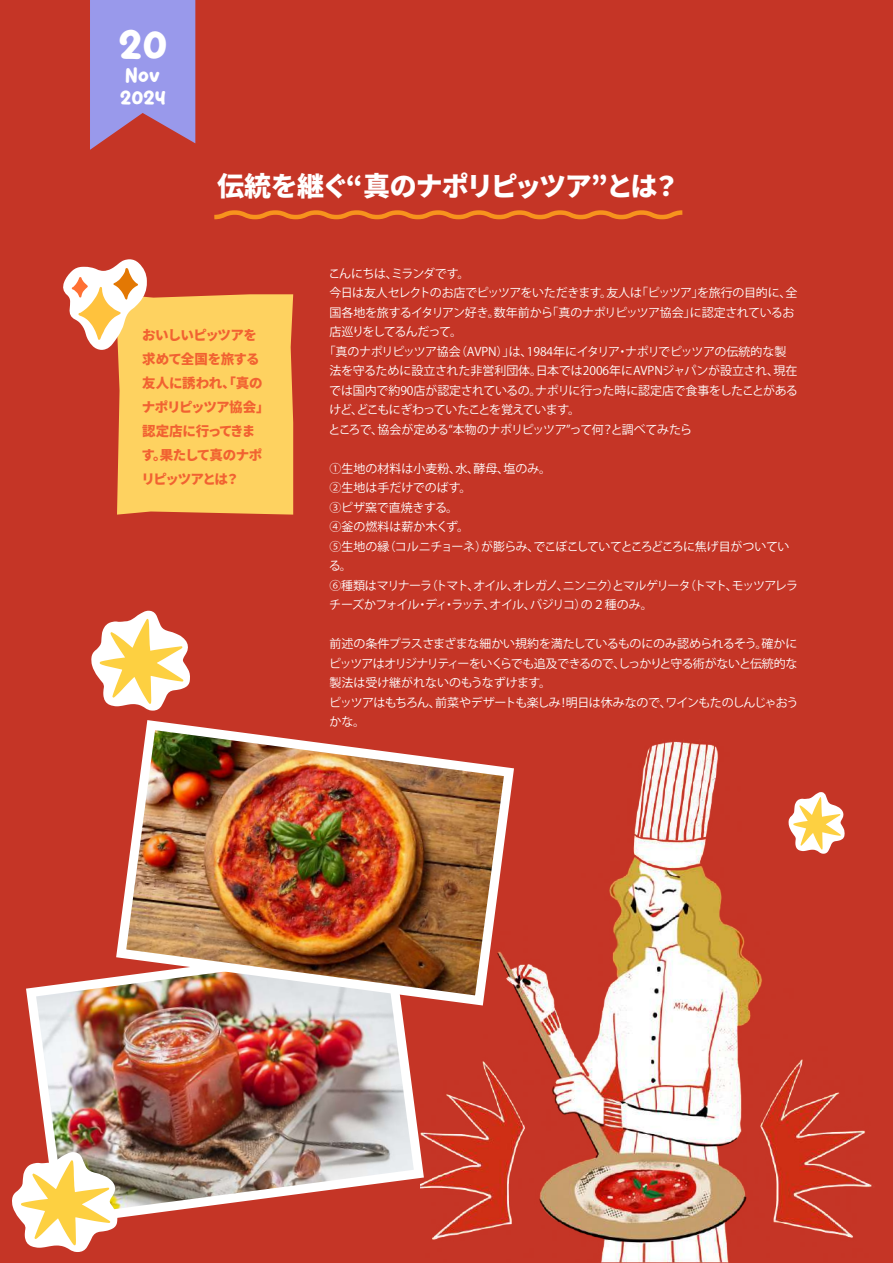
<style>
.page{position:relative;width:893px;height:1263px;background:#c53526}
.page>*{position:absolute;margin:0;border:0;box-sizing:border-box;transform-origin:0 0}
.t1{font:37.5px "Nice Sugar";color:#fff}
.t2{font:900 27px "Noto Sans JP";letter-spacing:-.05em;color:#fff}
.t3{font:18px/21.6px "Nice Sugar";color:#fff;text-align:center}
.t4{font:900 13.5px/24px "Noto Sans JP";letter-spacing:-.05em;color:#f16231}
.t5{font:12px/19.5px "Koz Go Pr 6 N";letter-spacing:-.035em;color:#fff}
.t6{font:12px "Koz Go Pr 6 N";color:#fff}
.t7{font:12px "Koz Go Pr 6 N";letter-spacing:-.06em;color:#fff}
.t8{font:12px "Koz Go Pr 6 N";letter-spacing:-.105em;color:#fff}
</style>
<div class="page">
<svg style="left:214px;top:210px;width:469px;height:10px"></svg>
<svg style="left:63px;top:259px;width:230px;height:256px"></svg>
<svg style="left:90px;top:0;width:105px;height:150px;background:#9e8bd0"></svg>
<img style="left:26px;top:977px;width:395px;height:241px">
<img style="left:111px;top:720px;width:310px;height:290px">
<img style="left:421px;top:741px;width:451px;height:522px">
<svg style="left:91px;top:611px;width:99px;height:100px"></svg>
<svg style="left:12px;top:1152px;width:106px;height:100px"></svg>
<h1 class="t1" style="left:118px;top:24px;width:50px">20</h1>
<h3 class="t3" style="left:120px;top:66px;width:47px">Nov<br>2024</h3>
<h2 class="t2" style="left:217px;top:171px;width:464px">伝統を継ぐ“真のナポリピッツア”とは？</h2>
<p class="t4" style="left:141px;top:323px;width:130px">おいしいピッツアを求めて全国を旅する友人に誘われ、「真のナポリピッツア協会」認定店に行ってきます。果たして真のナポリピッツアとは？</p>
<p class="t7" style="left:329px;top:267px;width:143px">こんにちは、ミランダです。</p>
<p class="t5" style="left:329px;top:283px;width:470px">今日は友人セレクトのお店でピッツアをいただきます。友人は「ピッツア」を旅行の目的に、全</p>
<p class="t5" style="left:329px;top:303px;width:467px">国各地を旅するイタリアン好き。数年前から「真のナポリピッツア協会」に認定されているお</p>
<p class="t8" style="left:329px;top:325px;width:134px">店巡りをしてるんだって。</p>
<p class="t5" style="left:324px;top:342px;width:464px">「真のナポリピッツア協会（AVPN）」は、1984年にイタリア・ナポリでピッツアの伝統的な製</p>
<p class="t6" style="left:329px;top:364px;width:469px">法を守るために設立された非営利団体。日本では2006年にAVPNジャパンが設立され、現在</p>
<p class="t5" style="left:329px;top:381px;width:470px">では国内で約90店が認定されているの。ナポリに行った時に認定店で食事をしたことがある</p>
<p class="t5" style="left:329px;top:400px;width:252px">けど、どこもにぎわっていたことを覚えています。</p>
<p class="t5" style="left:328px;top:420px;width:365px">ところで、協会が定める“本物のナポリピッツア”って何？と調べてみたら</p>
<p class="t5" style="left:329px;top:459px;width:471px">①生地の材料は小麦粉、水、酵母、塩のみ。<br>②生地は手だけでのばす。<br>③ピザ窯で直焼きする。<br>④釜の燃料は薪か木くず。<br>⑤生地の縁（コルニチョーネ）が膨らみ、でこぼこしていてところどころに焦げ目がついている。<br>⑥種類はマリナーラ（トマト、オイル、オレガノ、ニンニク）とマルゲリータ（トマト、モッツアレラチーズかフォイル・ディ・ラッテ、オイル、バジリコ）の２種のみ。</p>
<p class="t5" style="left:329px;top:634px;width:471px">前述の条件プラスさまざまな細かい規約を満たしているものにのみ認められるそう。確かにピッツアはオリジナリティーをいくらでも追及できるので、しっかりと守る術がないと伝統的な製法は受け継がれないのもうなずけます。<br>ピッツアはもちろん、前菜やデザートも楽しみ！明日は休みなので、ワインもたのしんじゃおうかな。</p>
</div>
